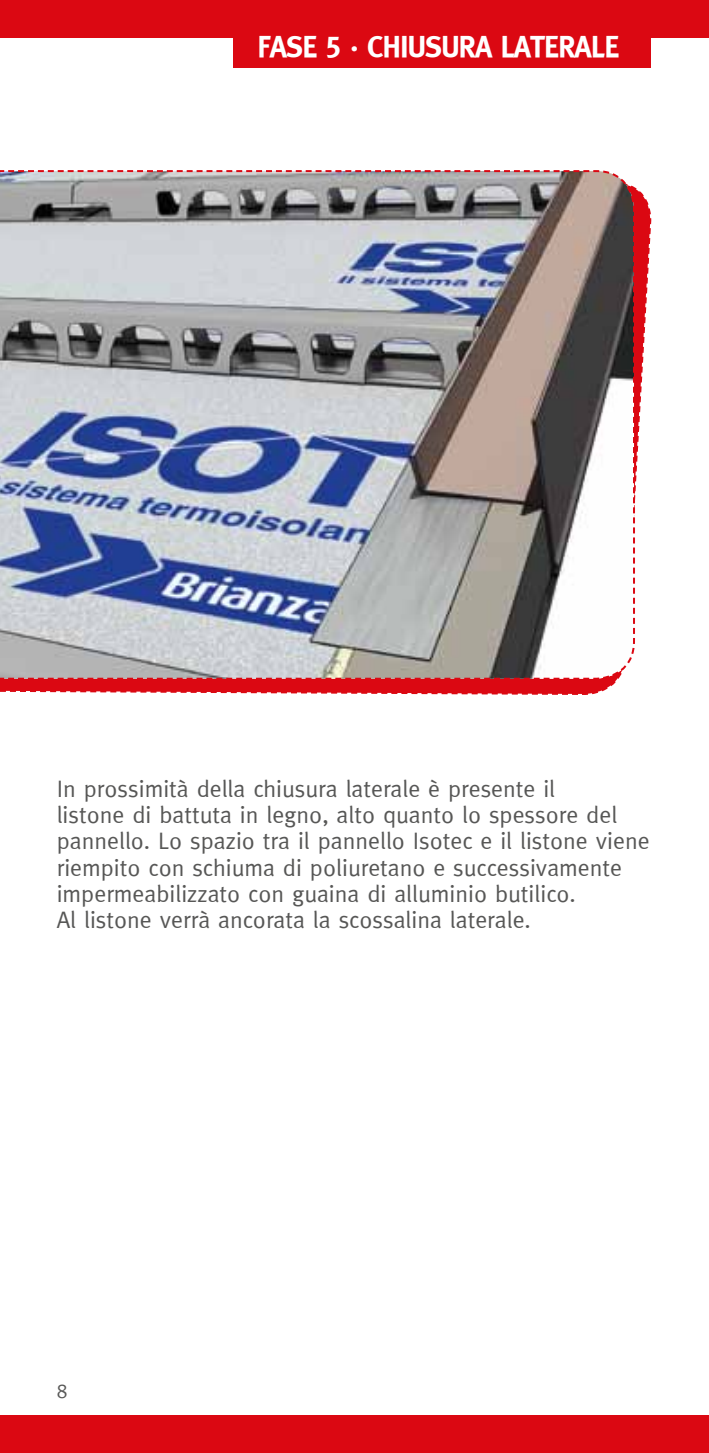
<style>
.page{position:relative;width:709px;height:1453px;background:#fff}
.page>*{position:absolute;margin:0;border:0;box-sizing:border-box;transform-origin:0 0}
.t1{font:30px "Meta Bold Caps";letter-spacing:-.03em;color:#fff}
.t2{font:23.75px/26.2px "Meta Normal";color:#575756}
.t3{font:20px "Meta Normal";color:#575756}
</style>
<div class="page">
<div style="left:0;top:0;width:709px;height:37px;background:#db0812"></div>
<div style="left:0;top:1416px;width:709px;height:37px;background:#db0812"></div>
<svg style="left:0;top:188px;width:652px;height:507px"></svg>
<img style="left:0;top:170px;width:636px;height:511px">
<div style="left:234px;top:21px;width:417px;height:46px;background:#db0812"></div>
<p class="t1" style="left:257px;top:29px;width:363px">FASE 5 · CHIUSURA LATERALE</p>
<p class="t2" style="left:57px;top:775px;width:594px">In prossimità della chiusura laterale è presente il<br>listone di battuta in legno, alto quanto lo spessore del pannello. Lo spazio tra il pannello Isotec e il listone viene riempito con schiuma di poliuretano e successivamente impermeabilizzato con guaina di alluminio butilico.<br>Al listone verrà ancorata la scossalina laterale.</p>
<p class="t3" style="left:57px;top:1379px;width:12px">8</p>
</div>
